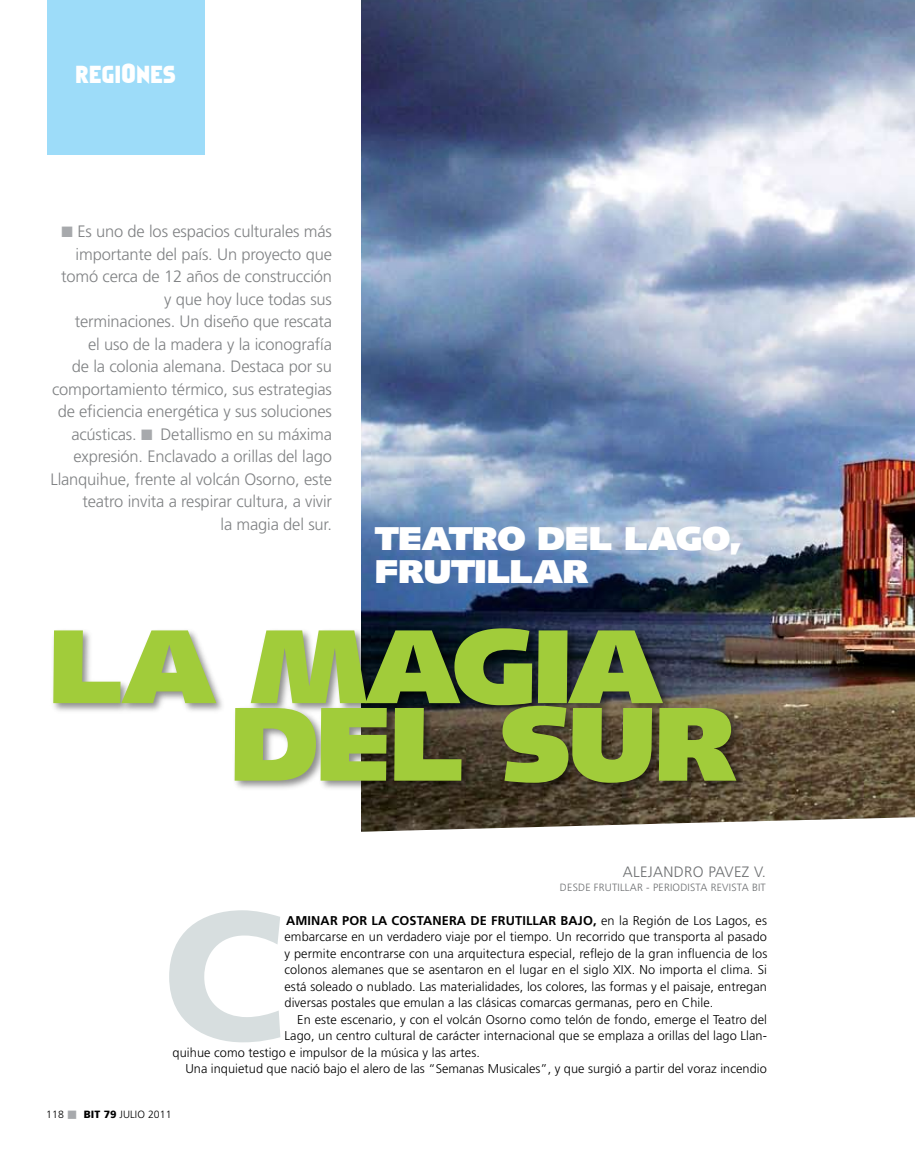
<style>
.page{position:relative;width:915px;height:1170px;background:#fff}
.page>*{position:absolute;margin:0;border:0;box-sizing:border-box;transform-origin:0 0}
.t1{font:900 182.85px "Frutiger";color:#d7dedf}
.t2{font:900 105px/77.6px "Syntax";letter-spacing:-.03em;color:#a1cc3a;scale:1.1 1}
.t3{font:900 33px/33px "Syntax";letter-spacing:-.02em;color:#fff;scale:1.1 1}
.t4{font:22.5px "Faktos";letter-spacing:.02em;color:#fff}
.t5{font:300 16.5px/22.5px "Frutiger";letter-spacing:-.01em;color:#808284;text-align:right}
.t6{font:300 15px "Frutiger";letter-spacing:.02em;color:#6d6f71}
.t7{font:300 12.75px/16.5px "Frutiger";letter-spacing:.005em;color:#000;text-align:justify}
.t8{font:300 10.5px "Frutiger";letter-spacing:.02em;color:#6d6f71}
.t9{font:300 10.5px "Frutiger";letter-spacing:.005em;color:#000}
.s1{font-size:25.5px}
.s2{color:#a7a9ac}
.s3{font-weight:700}
.s4{font-weight:900}
</style>
<div class="page">
<img style="left:361px;top:0;width:553px;height:789px">
<div style="left:50px;top:624px;width:696px;height:170px;background:#000;opacity:.45"></div>
<div style="left:47px;top:0;width:157px;height:154px;background:#9ddcf9"></div>
<svg style="left:342px;top:789px;width:572px;height:43px"></svg>
<h3 class="t4" style="left:75px;top:61px;width:102px">REGI<span class="s1">O</span>NES</h3>
<p class="t5" style="left:50px;top:220px;width:283px"><span class="s2">■</span> Es uno de los espacios culturales más importante del país. U n proyecto que tomó cerca de 12 años de construcción y que hoy luce todas sus<br>terminaciones. U n diseño que rescata<br>el uso de la madera y la iconografía<br>de la colonia alemana. Destaca por su comportamiento térmico, sus estrategias de eficiencia energética y sus soluciones acústicas. <span class="s2">■</span> Detallismo en su máxima expresión. Enclavado a orillas del lago Llanquihue, frente al volcán Osorno, este teatro invita a respirar cultura, a vivir<br>la magia del sur.</p>
<h3 class="t3" style="left:374px;top:522px;width:335px">TEATRO DEL LAGO,<br>FRUTILLAR</h3>
<h2 class="t2" style="left:229px;top:628px;width:463px;text-indent:-181px">LA MAGIA<br>DEL SUR</h2>
<p class="t6" style="left:622px;top:863px;width:144px">Alejandro Pavez V.</p>
<p class="t8" style="left:559px;top:881px;width:207px">desde frutillar - Periodista Revista BiT</p>
<p class="t7" style="left:284px;top:911px;width:484px"><span class="s3">AMINAR POR LA COSTANERA DE FRUTILLAR BAJO,</span> en la Región de Los Lagos, es embarcarse en un verdadero viaje por el tiempo. U n recorrido que transporta al pasado y permite encontrarse con una arquitectura especial, reflejo de la gran influencia de los colonos alemanes que se asentaron en el lugar en el siglo XIX. No importa el clima. Si está soleado o nublado. Las materialidades, los colores, las formas y el paisaje, entregan diversas postales que emulan a las clásicas comarcas germanas, pero en Chile.</p>
<p class="t7" style="left:297px;top:1010px;width:471px">En este escenario, y con el volcán Osorno como telón de fondo, emerge el Teatro del</p>
<p class="t7" style="left:284px;top:1027px;width:484px">Lago, un centro cultural de carácter internacional que se emplaza a orillas del lago Llan-</p>
<p class="t7" style="left:172px;top:1043px;width:309px">quihue como testigo e impulsor de la música y las artes.</p>
<h1 class="t1" style="left:162px;top:865px;width:123px">C</h1>
<p class="t7" style="left:185px;top:1060px;width:582px">U na inquietud que nació bajo el alero de las “Semanas Musicales”, y que surgió a partir del voraz incendio</p>
<p class="t9" style="left:46px;top:1108px;width:127px">118 <span class="s2">■</span> <span class="s4">BIT 79</span> julio 2011</p>
</div>
